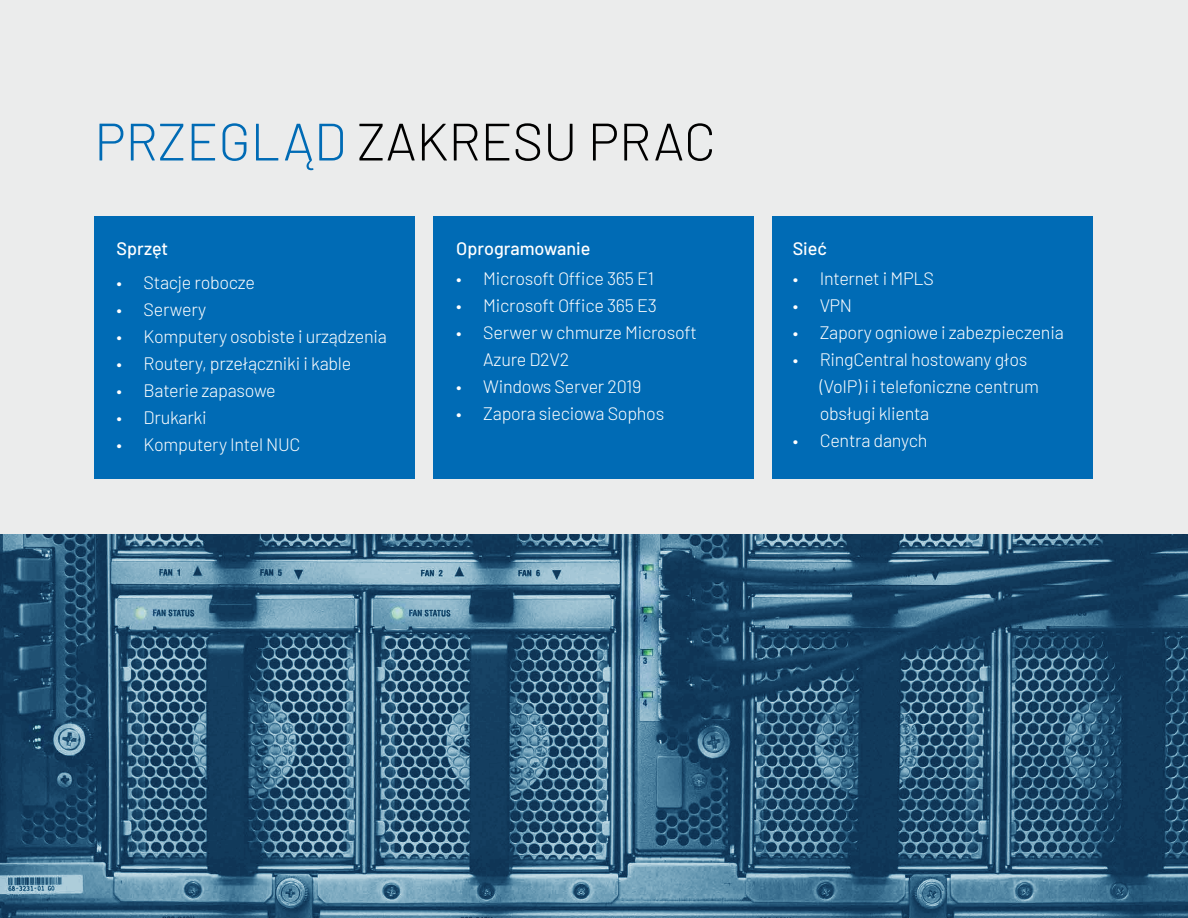
<style>
.page{position:relative;width:1188px;height:918px;background:#ebecec}
.page>*{position:absolute;margin:0;border:0;box-sizing:border-box;transform-origin:0 0}
.t1{font:300 52.5px "Barlow";color:#000}
.t2{font:300 18px/27px "Barlow";letter-spacing:-.015em;color:#fff}
.t3{font:500 18px "Barlow";color:#fff}
.s1{color:#006bb5}
</style>
<div class="page">
<div style="left:94px;top:216px;width:322px;height:263px;background:#006bb5"></div>
<div style="left:434px;top:216px;width:320px;height:263px;background:#006bb5"></div>
<div style="left:772px;top:216px;width:322px;height:263px;background:#006bb5"></div>
<svg style="left:0;top:535px;width:1188px;height:383px;background:#35607e"></svg>
<h1 class="t1" style="left:94px;top:104px;width:623px"><span class="s1">PRZEGLĄD</span> ZAKRESU PRAC</h1>
<p class="t3" style="left:117px;top:235px;width:53px">Sprzęt</p>
<p class="t3" style="left:456px;top:235px;width:136px">Oprogramowanie</p>
<p class="t3" style="left:793px;top:235px;width:36px">Sieć</p>
<p class="t2" style="left:117px;top:268px;width:140px">• Stacje robocze</p>
<p class="t2" style="left:117px;top:295px;width:91px">• Serwery</p>
<p class="t2" style="left:117px;top:322px;width:272px">• Komputery osobiste i urządzenia</p>
<p class="t2" style="left:117px;top:349px;width:236px">• Routery, przełączniki i kable</p>
<p class="t2" style="left:117px;top:376px;width:161px">• Baterie zapasowe</p>
<p class="t2" style="left:117px;top:403px;width:92px">• Drukarki</p>
<p class="t2" style="left:117px;top:430px;width:185px">• Komputery Intel NUC</p>
<p class="t2" style="left:456px;top:264px;width:199px">• Microsoft Office 365 E1</p>
<p class="t2" style="left:456px;top:291px;width:202px">• Microsoft Office 365 E3</p>
<p class="t2" style="left:483px;top:318px;width:215px;text-indent:-27px">• Serwer w chmurze Microsoft<br>Azure D2V2</p>
<p class="t2" style="left:456px;top:372px;width:187px">• Windows Server 2019</p>
<p class="t2" style="left:456px;top:399px;width:209px">• Zapora sieciowa Sophos</p>
<p class="t2" style="left:793px;top:264px;width:143px">• Internet i MPLS</p>
<p class="t2" style="left:793px;top:291px;width:61px">• VPN</p>
<p class="t2" style="left:793px;top:318px;width:273px">• Zapory ogniowe i zabezpieczenia</p>
<p class="t2" style="left:820px;top:345px;width:221px;text-indent:-27px">• RingCentral hostowany głos (VoIP) i i telefoniczne centrum obsługi klienta</p>
<p class="t2" style="left:793px;top:426px;width:136px">• Centra danych</p>
</div>
